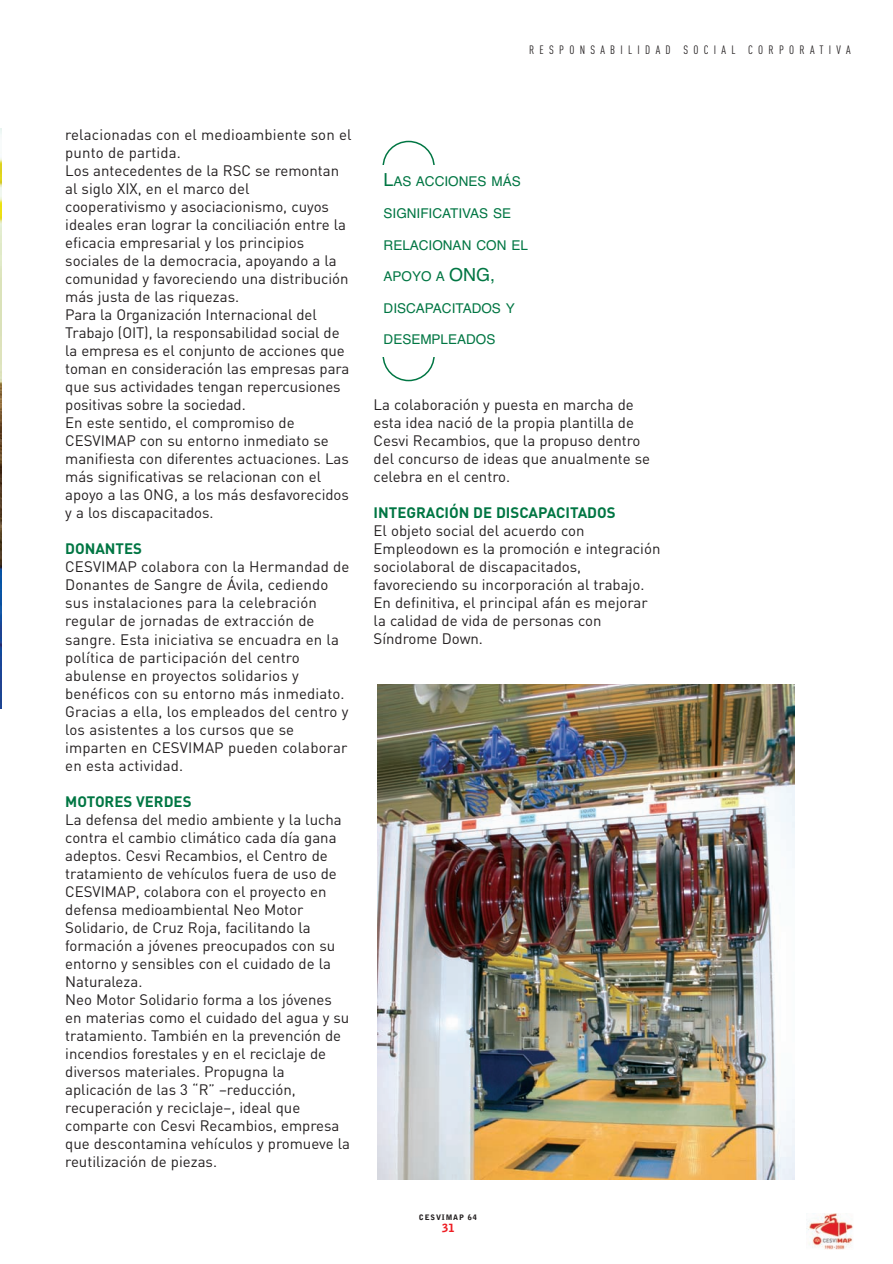
<style>
.page{position:relative;width:893px;height:1264px;background:#fff}
.page>*{position:absolute;margin:0;border:0;box-sizing:border-box;transform-origin:0 0}
.t1{font:15px/18px "DIN";color:#231f20}
.t2{font:700 15px "DIN";color:#007643}
.t3{font:13.5px "Helvetica";color:#007643}
.t4{font:12px "DIN Cond";letter-spacing:.44em;color:#231f20}
.t5{font:900 11.25px "Bell Gothic";color:#ee1d23}
.t6{font:900 7.5px "Bell Gothic";letter-spacing:.115em;color:#231f20}
.s1{font-size:18px}
</style>
<div class="page">
<img style="left:0;top:128px;width:853px;height:1122px">
<p class="t4" style="left:529px;top:46px;width:323px">RESPONSABILIDAD SOCIAL CORPORATIVA</p>
<p class="t1" style="left:65px;top:127px;width:288px">relacionadas con el medioambiente son el punto de partida.<br>Los antecedentes de la RSC se remontan al siglo XIX, en el marco del cooperativismo y asociacionismo, cuyos ideales eran lograr la conciliación entre la eficacia empresarial y los principios sociales de la democracia, apoyando a la comunidad y favoreciendo una distribución más justa de las riquezas.<br>Para la Organización Internacional del Trabajo (OIT), la responsabilidad social de la empresa es el conjunto de acciones que toman en consideración las empresas para que sus actividades tengan repercusiones positivas sobre la sociedad.<br>En este sentido, el compromiso de CESVIMAP con su entorno inmediato se manifiesta con diferentes actuaciones. Las más significativas se relacionan con el apoyo a las ONG, a los más desfavorecidos y a los discapacitados.</p>
<p class="t2" style="left:65px;top:543px;width:78px">DONANTES</p>
<p class="t1" style="left:65px;top:559px;width:286px">CESVIMAP colabora con la Hermandad de Donantes de Sangre de Ávila, cediendo sus instalaciones para la celebración regular de jornadas de extracción de sangre. Esta iniciativa se encuadra en la política de participación del centro abulense en proyectos solidarios y benéficos con su entorno más inmediato.<br>Gracias a ella, los empleados del centro y los asistentes a los cursos que se imparten en CESVIMAP pueden colaborar en esta actividad.</p>
<p class="t2" style="left:65px;top:795px;width:128px">MOTORES VERDES</p>
<p class="t1" style="left:65px;top:811px;width:286px">La defensa del medio ambiente y la lucha contra el cambio climático cada día gana adeptos. Cesvi Recambios, el Centro de tratamiento de vehículos fuera de uso de CESVIMAP, colabora con el proyecto en defensa medioambiental Neo Motor Solidario, de Cruz Roja, facilitando la formación a jóvenes preocupados con su entorno y sensibles con el cuidado de la Naturaleza.<br>Neo Motor Solidario forma a los jóvenes en materias como el cuidado del agua y su tratamiento. También en la prevención de incendios forestales y en el reciclaje de diversos materiales. Propugna la aplicación de las 3 “R” –reducción, recuperación y reciclaje–, ideal que comparte con Cesvi Recambios, empresa que descontamina vehículos y promueve la reutilización de piezas.</p>
<p class="t3" style="left:384px;top:177px;width:139px"><span class="s1">L</span>AS ACCIONES MÁS</p>
<p class="t3" style="left:384px;top:208px;width:129px">SIGNIFICATIVAS SE</p>
<p class="t3" style="left:384px;top:240px;width:146px">RELACIONAN CON EL</p>
<p class="t3" style="left:384px;top:271px;width:113px">APOYO A <span class="s1">ONG,</span></p>
<p class="t3" style="left:384px;top:303px;width:133px">DISCAPACITADOS Y</p>
<p class="t3" style="left:384px;top:334px;width:113px">DESEMPLEADOS</p>
<p class="t1" style="left:373px;top:397px;width:278px">La colaboración y puesta en marcha de esta idea nació de la propia plantilla de Cesvi Recambios, que la propuso dentro del concurso de ideas que anualmente se celebra en el centro.</p>
<p class="t2" style="left:373px;top:507px;width:243px">INTEGRACIÓN DE DISCAPACITADOS</p>
<p class="t1" style="left:373px;top:523px;width:288px">El objeto social del acuerdo con Empleodown es la promoción e integración sociolaboral de discapacitados, favoreciendo su incorporación al trabajo.<br>En definitiva, el principal afán es mejorar la calidad de vida de personas con Síndrome Down.</p>
<p class="t6" style="left:419px;top:1214px;width:60px">CESVIMAP 64</p>
<p class="t5" style="left:442px;top:1223px;width:14px">31</p>
</div>
